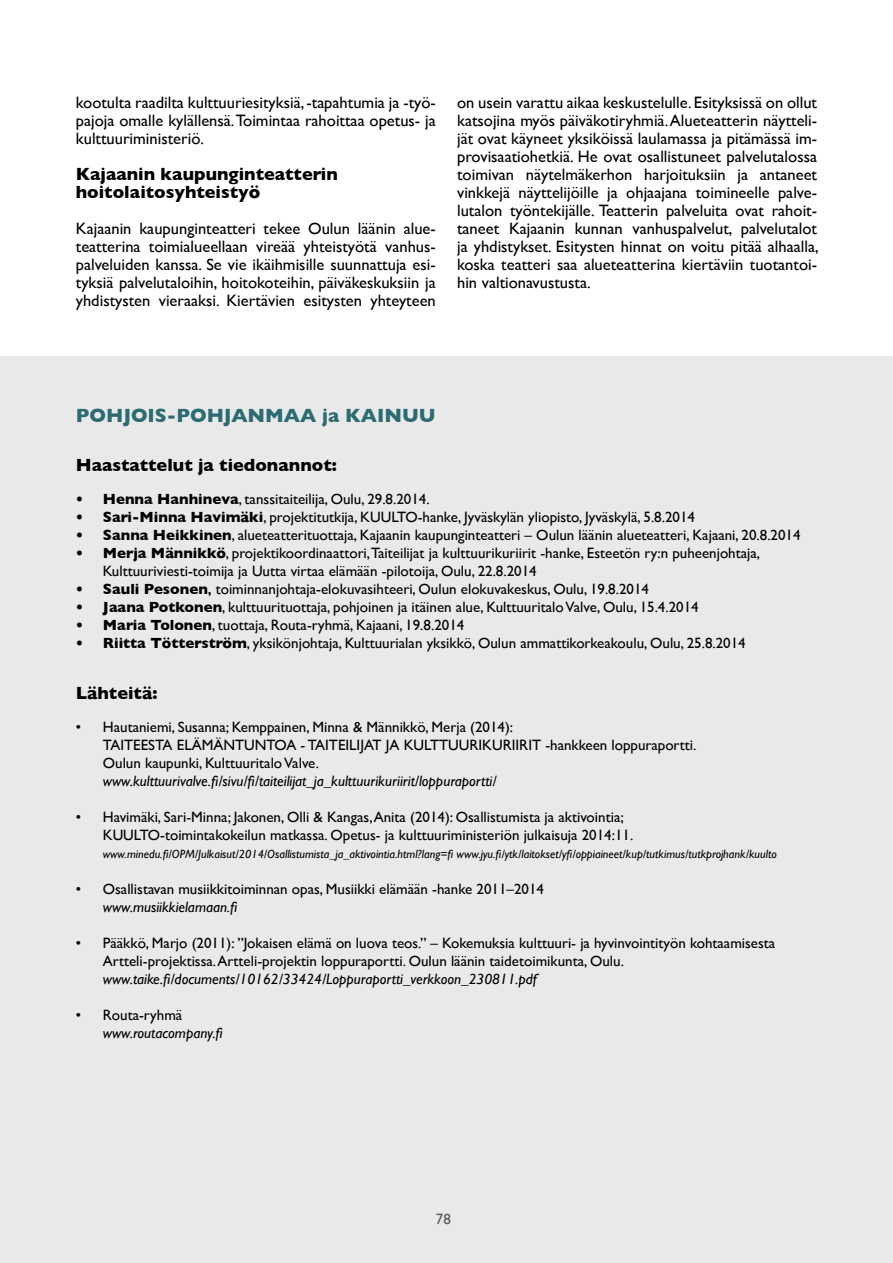
<style>
.page{position:relative;width:893px;height:1263px;background:#fff}
.page>*{position:absolute;margin:0;border:0;box-sizing:border-box;transform-origin:0 0}
.t1{font:700 19.5px "Gill Sans";color:#2b6b71}
.t2{font:700 18px/18px "Gill Sans";color:#000}
.t3{font:16.5px/18px "Gill Sans";color:#000;text-align:justify}
.t4{font:15px/18px "Gill Sans";color:#000}
.t5{font:italic 15px "Gill Sans";color:#000}
.t6{font:15px "Gill Sans";color:#58595b}
.t7{font:italic 12px "Gill Sans";color:#000}
.s1{font-weight:700}
.s2{font-weight:600}
</style>
<div class="page">
<div style="left:0;top:356px;width:893px;height:907px;background:#e9e9ea"></div>
<p class="t3" style="left:76px;top:93px;width:361px">kootulta raadilta kulttuuriesityksiä, -tapahtumia ja -työ&shy;pajoja omalle kylällensä. Toimintaa rahoittaa opetus- ja kulttuuriministeriö.</p>
<p class="t2" style="left:76px;top:165px;width:263px">Kajaanin kaupunginteatterin hoitolaitosyhteistyö</p>
<p class="t3" style="left:76px;top:219px;width:361px">Kajaanin kaupunginteatteri tekee Oulun läänin alue&shy;teatterina toimialueellaan vireää yhteistyötä vanhus&shy;palveluiden kanssa. Se vie ikäihmisille suunnattuja esi&shy;tyksiä palvelutaloihin, hoitokoteihin, päiväkeskuksiin ja yhdistysten vieraaksi. Kiertävien esitysten yhteyteen</p>
<p class="t3" style="left:457px;top:93px;width:363px">on usein varattu aikaa keskustelulle. Esityksissä on ollut katsojina myös päiväkotiryhmiä. Alueteatterin näytteli&shy;jät ovat käyneet yksiköissä laulamassa ja pitämässä im&shy;provisaatiohetkiä. He ovat osallistuneet palvelutalossa toimivan näytelmäkerhon harjoituksiin ja antaneet vinkkejä näyttelijöille ja ohjaajana toimineelle palve&shy;lutalon työntekijälle. Teatterin palveluita ovat rahoit&shy;taneet Kajaanin kunnan vanhuspalvelut, palvelutalot ja yhdistykset. Esitysten hinnat on voitu pitää alhaalla, koska teatteri saa alueteatterina kiertäviin tuotantoi&shy;hin valtionavustusta.</p>
<h1 class="t1" style="left:76px;top:400px;width:361px">POHJOIS-POHJANMAA ja KAINUU</h1>
<p class="t2" style="left:76px;top:456px;width:262px">Haastattelut ja tiedonannot:</p>
<p class="t4" style="left:76px;top:490px;width:355px"><span class="s1">• Henna Hanhineva</span>, tanssitaiteilija, Oulu, 29.8.2014.</p>
<p class="t4" style="left:76px;top:508px;width:621px"><span class="s1">• Sari-Minna Havimäki</span>, projektitutkija, KUULTO-hanke, Jyväskylän yliopisto, Jyväskylä, 5.8.2014</p>
<p class="t4" style="left:76px;top:526px;width:726px"><span class="s1">• Sanna Heikkinen</span>, alueteatterituottaja, Kajaanin kaupunginteatteri – Oulun läänin alueteatteri, Kajaani, 20.8.2014</p>
<p class="t4" style="left:103px;top:544px;width:659px;text-indent:-27px"><span class="s1">• Merja Männikkö</span>, projektikoordinaattori,Taiteilijat ja kulttuurikuriirit -hanke, Esteetön ry:n puheenjohtaja,<br>Kulttuuriviesti-toimija ja Uutta virtaa elämään -pilotoija, Oulu, 22.8.2014</p>
<p class="t4" style="left:76px;top:580px;width:575px"><span class="s1">• Sauli Pesonen</span><span class="s2">,</span> toiminnanjohtaja-elokuvasihteeri, Oulun elokuvakeskus, Oulu, 19.8.2014</p>
<p class="t4" style="left:76px;top:598px;width:624px"><span class="s1">• Jaana Potkonen</span>, kulttuurituottaja, pohjoinen ja itäinen alue, Kulttuuritalo Valve, Oulu, 15.4.2014</p>
<p class="t4" style="left:76px;top:616px;width:390px"><span class="s1">• Maria Tolonen</span>, tuottaja, Routa-ryhmä, Kajaani, 19.8.2014</p>
<p class="t4" style="left:76px;top:634px;width:671px"><span class="s1">• Riitta Tötterström</span>, yksikönjohtaja, Kulttuurialan yksikkö, Oulun ammattikorkeakoulu, Oulu, 25.8.2014</p>
<p class="t2" style="left:76px;top:684px;width:83px">Lähteitä:</p>
<p class="t4" style="left:103px;top:718px;width:595px;text-indent:-27px">• Hautaniemi, Susanna; Kemppainen, Minna &amp; Männikkö, Merja (2014):<br>TAITEESTA ELÄMÄNTUNTOA - TAITEILIJAT JA KULTTUURIKURIIRIT -hankkeen loppuraportti.<br>Oulun kaupunki, Kulttuuritalo Valve.</p>
<p class="t5" style="left:103px;top:772px;width:395px">www.kulttuurivalve.fi/sivu/fi/taiteilijat_ja_kulttuurikuriirit/loppuraportti/</p>
<p class="t4" style="left:103px;top:808px;width:532px;text-indent:-27px">• Havimäki, Sari-Minna; Jakonen, Olli &amp; Kangas, Anita (2014): Osallistumista ja aktivointia;<br>KUULTO-toimintakokeilun matkassa. Opetus- ja kulttuuriministeriön julkaisuja 2014:11.</p>
<p class="t7" style="left:103px;top:847px;width:675px">www.minedu.fi/OPM/Julkaisut/2014/Osallistumista_ja_aktivointia.html?lang=fi www.jyu.fi/ytk/laitokset/yfi/oppiaineet/kup/tutkimus/tutkprojhank/kuulto</p>
<p class="t4" style="left:76px;top:880px;width:470px">• Osallistavan musiikkitoiminnan opas, Musiikki elämään -hanke 2011–2014</p>
<p class="t5" style="left:103px;top:898px;width:136px">www.musiikkielamaan.fi</p>
<p class="t4" style="left:103px;top:934px;width:674px;text-indent:-27px">• Pääkkö, Marjo (2011): ”Jokaisen elämä on luova teos.” – Kokemuksia kulttuuri- ja hyvinvointityön kohtaamisesta<br>Artteli-projektissa. Artteli-projektin loppuraportti. Oulun läänin taidetoimikunta, Oulu.</p>
<p class="t5" style="left:103px;top:970px;width:436px">www.taike.fi/documents/10162/33424/Loppuraportti_verkkoon_230811.pdf</p>
<p class="t4" style="left:76px;top:1006px;width:108px">• Routa-ryhmä</p>
<p class="t5" style="left:103px;top:1024px;width:121px">www.routacompany.fi</p>
<p class="t6" style="left:436px;top:1210px;width:16px">78</p>
</div>
